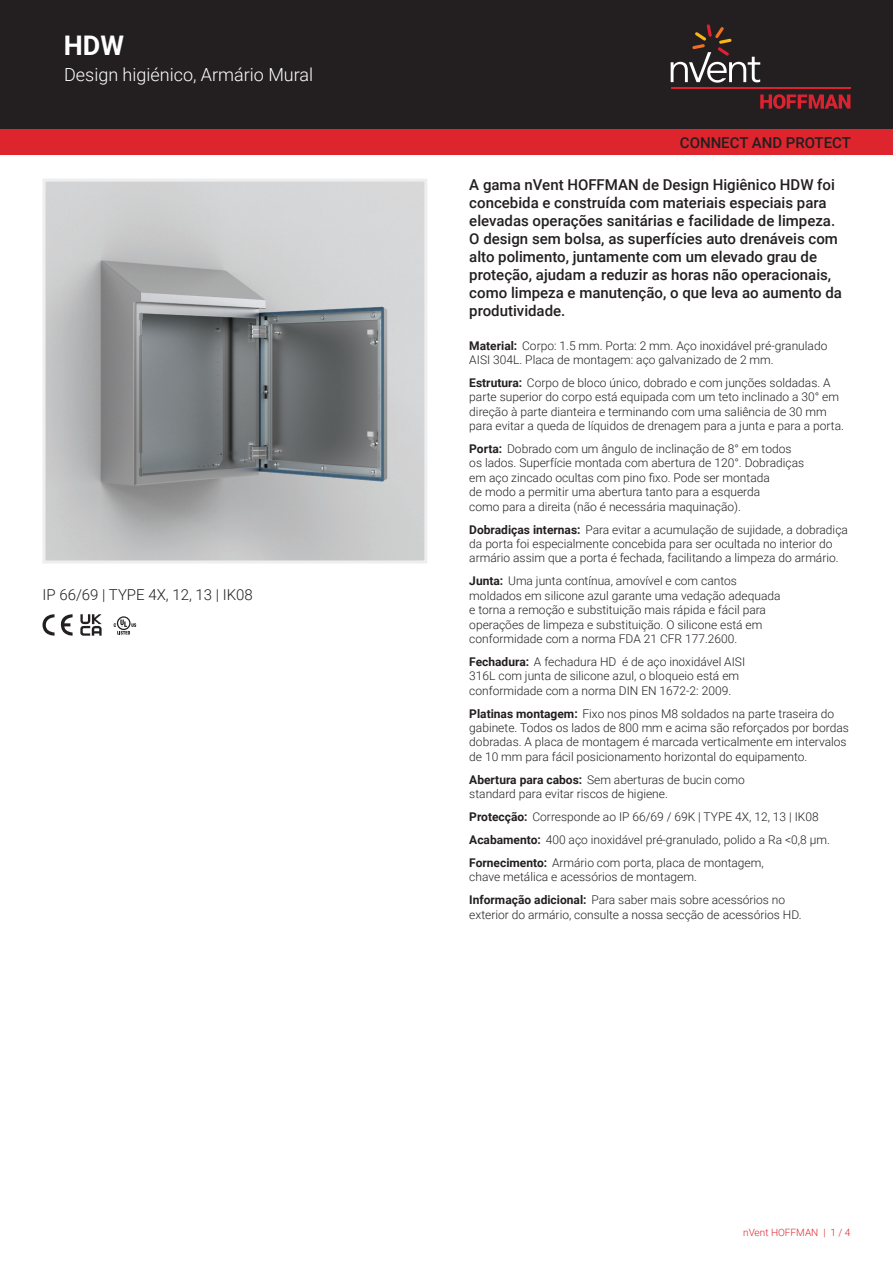
<style>
.page{position:relative;width:893px;height:1263px;background:#fff}
.page>*{position:absolute;margin:0;border:0;box-sizing:border-box;transform-origin:0 0}
.t1{font:700 27px "Roboto";color:#fff}
.t2{font:300 18px "Roboto";color:#fff}
.t3{font:500 15px/18px "Roboto";color:#231f20}
.t4{font:300 15px "Roboto";color:#231f20}
.t5{font:300 12px/14.4px "Roboto";color:#231f20}
.t6{font:300 10.05px "Roboto";color:#de252e}
.s1{font-weight:700}
</style>
<div class="page">
<div style="left:0;top:0;width:893px;height:129px;background:#231f20"></div>
<svg style="left:760px;top:94px;width:90px;height:15px"></svg>
<hr style="left:671px;top:88px;width:179px;height:1px;background:#db2230">
<svg style="left:671px;top:24px;width:89px;height:59px"></svg>
<div style="left:0;top:129px;width:893px;height:26px;background:#de252e"></div>
<img style="left:47px;top:183px;width:376px;height:376px">
<div style="left:43px;top:179px;width:384px;height:384px;border:3px solid #eeeeef"></div>
<svg style="left:43px;top:614px;width:30px;height:22px"></svg>
<svg style="left:80px;top:614px;width:22px;height:22px"></svg>
<svg style="left:114px;top:616px;width:22px;height:19px"></svg>
<h1 class="t1" style="left:64px;top:26px;width:62px">HDW</h1>
<h2 class="t2" style="left:64px;top:62px;width:251px">Design higiénico, Armário Mural</h2>
<p class="t4" style="left:43px;top:584px;width:212px">IP 66/69 | TYPE 4X, 12, 13 | IK08</p>
<p class="t3" style="left:680px;top:133px;width:173px">CONNECT AND PROTECT</p>
<p class="t3" style="left:469px;top:175px;width:374px">A gama nVent HOFFMAN de Design Higiênico HDW foi concebida e construída com materiais especiais para elevadas operações sanitárias e facilidade de limpeza.<br>O design sem bolsa, as superfícies auto drenáveis com alto polimento, juntamente com um elevado grau de proteção, ajudam a reduzir as horas não operacionais, como limpeza e manutenção, o que leva ao aumento da produtividade.</p>
<p class="t5" style="left:469px;top:338px;width:360px"><span class="s1">Material:</span> Corpo: 1.5 mm. Porta: 2 mm. Aço inoxidável pré-granulado<br>AISI 304L. Placa de montagem: aço galvanizado de 2 mm.</p>
<p class="t5" style="left:469px;top:375px;width:376px"><span class="s1">Estrutura:</span> Corpo de bloco único, dobrado e com junções soldadas. A parte superior do corpo está equipada com um teto inclinado a 30° em direção à parte dianteira e terminando com uma saliência de 30 mm para evitar a queda de líquidos de drenagem para a junta e para a porta.</p>
<p class="t5" style="left:469px;top:441px;width:336px"><span class="s1">Porta:</span> Dobrado com um ângulo de inclinação de 8° em todos os lados. Superfície montada com abertura de 120°. Dobradiças em aço zincado ocultas com pino fixo. Pode ser montada<br>de modo a permitir uma abertura tanto para a esquerda<br>como para a direita (não é necessária maquinação).</p>
<p class="t5" style="left:469px;top:522px;width:380px"><span class="s1">Dobradiças internas:</span> Para evitar a acumulação de sujidade, a dobradiça da porta foi especialmente concebida para ser ocultada no interior do armário assim que a porta é fechada, facilitando a limpeza do armário.</p>
<p class="t5" style="left:469px;top:573px;width:313px"><span class="s1">Junta:</span> Uma junta contínua, amovível e com cantos moldados em silicone azul garante uma vedação adequada e torna a remoção e substituição mais rápida e fácil para operações de limpeza e substituição. O silicone está em conformidade com a norma FDA 21 CFR 177.2600.</p>
<p class="t5" style="left:469px;top:654px;width:277px"><span class="s1">Fechadura:</span> A fechadura HD é de aço inoxidável AISI<br>316L com junta de silicone azul, o bloqueio está em conformidade com a norma DIN EN 1672-2: 2009.</p>
<p class="t5" style="left:469px;top:706px;width:381px"><span class="s1">Platinas montagem:</span> Fixo nos pinos M8 soldados na parte traseira do gabinete. Todos os lados de 800 mm e acima são reforçados por bordas dobradas. A placa de montagem é marcada verticalmente em intervalos de 10 mm para fácil posicionamento horizontal do equipamento.</p>
<p class="t5" style="left:469px;top:772px;width:277px"><span class="s1">Abertura para cabos:</span> Sem aberturas de bucin como standard para evitar riscos de higiene.</p>
<p class="t5" style="left:469px;top:805px;width:362px;line-height:23px"><span class="s1">Protecção:</span> Corresponde ao IP 66/69 / 69K | TYPE 4X, 12, 13 | IK08<br><span class="s1">Acabamento:</span> 400 aço inoxidável pré-granulado, polido a Ra &lt;0,8 µm.<br><span class="s1">Fornecimento:</span> Armário com porta, placa de montagem,</p>
<p class="t5" style="left:469px;top:865px;width:317px;line-height:23px">chave metálica e acessórios de montagem.<br><span class="s1">Informação adicional:</span> Para saber mais sobre acessórios no</p>
<p class="t5" style="left:469px;top:906px;width:334px">exterior do armário, consulte a nossa secção de acessórios HD.</p>
<p class="t6" style="left:743px;top:1226px;width:109px">nVent HOFFMAN | 1 / 4</p>
</div>
